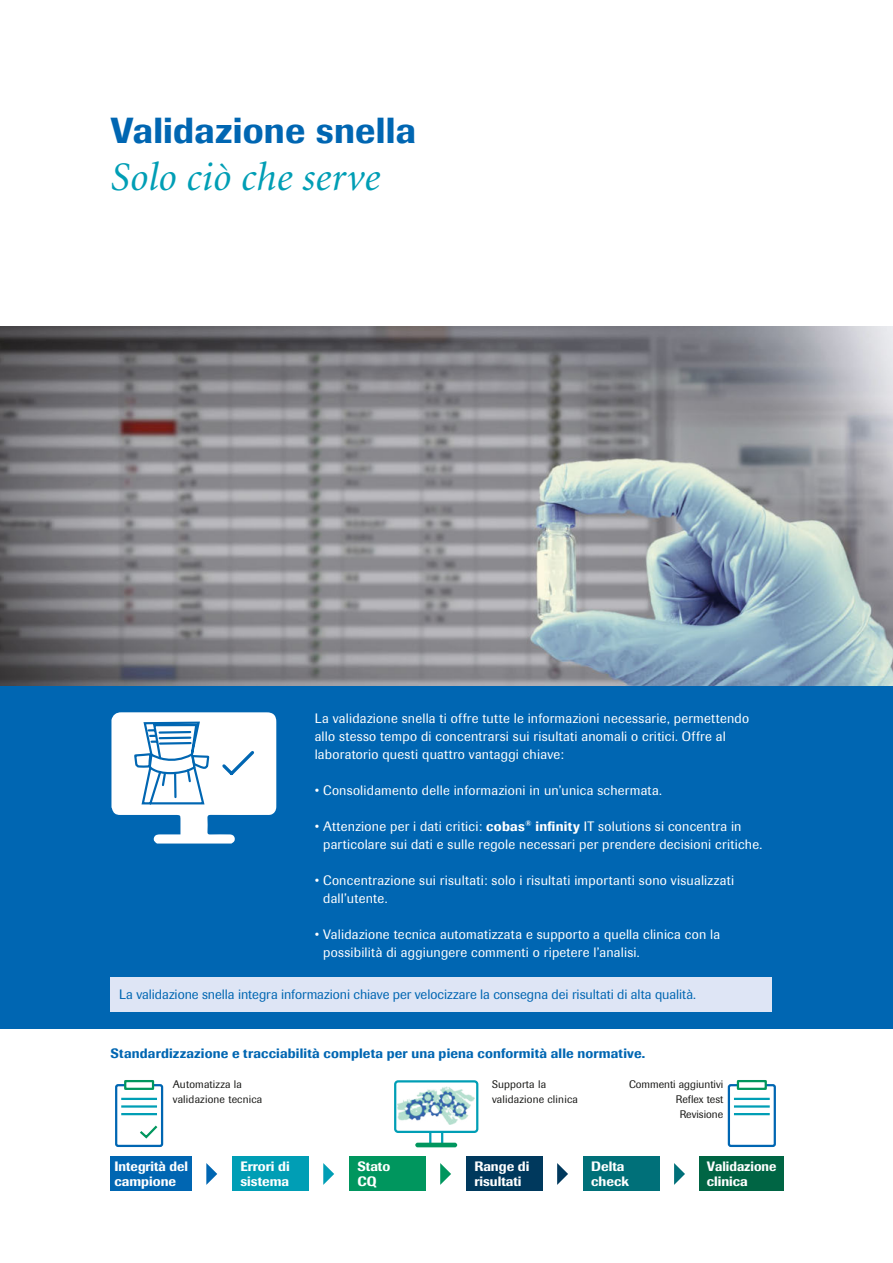
<style>
.page{position:relative;width:893px;height:1263px;background:#fff}
.page>*{position:absolute;margin:0;border:0;box-sizing:border-box;transform-origin:0 0}
.Layout_SubTitleStyle{font:italic 40.5px "Minion";letter-spacing:.005em;color:#009eb5}
.Layout_TitleStyle_Im{font:500 36px "Imago";letter-spacing:.005em;color:#0066b2}
.Layout_BodyText_9pt{font:13.5px/18px "Imago";letter-spacing:.02em;color:#fff}
._9_B-Lauftext{font:13.5px "Imago";letter-spacing:-.005em;color:#0066b2}
.Layout_CaptionText_7{font:500 13.5px "Imago";letter-spacing:.015em;color:#0066b2}
.t1{font:500 13.5px/15px "Imago";color:#fff}
.t2{font:500 13.5px/15px "Imago";color:#fff;scale:.96 1}
.t3{font:10.8px/15px "Imago";letter-spacing:.015em;color:#1a1a18}
.s1{font-weight:500}
</style>
<div class="page">
<img style="left:0;top:327px;width:893px;height:360px">
<div style="left:0;top:687px;width:893px;height:342px;background:#0066b2"></div>
<svg style="left:111px;top:712px;width:165px;height:131px"></svg>
<div style="left:111px;top:977px;width:661px;height:34px;background:#dee5f5"></div>
<div style="left:111px;top:1157px;width:81px;height:34px;background:#0066b2"></div>
<div style="left:232px;top:1157px;width:77px;height:34px;background:#009eb5"></div>
<div style="left:466px;top:1157px;width:76px;height:34px;background:#00395d"></div>
<div style="left:583px;top:1157px;width:76px;height:34px;background:#007079"></div>
<div style="left:349px;top:1157px;width:76px;height:34px;background:#00965e"></div>
<div style="left:700px;top:1157px;width:84px;height:34px;background:#006544"></div>
<svg style="left:206px;top:1163px;width:11px;height:22px"></svg>
<svg style="left:323px;top:1163px;width:11px;height:22px"></svg>
<svg style="left:440px;top:1163px;width:11px;height:22px"></svg>
<svg style="left:557px;top:1163px;width:11px;height:22px"></svg>
<svg style="left:674px;top:1163px;width:11px;height:22px"></svg>
<svg style="left:140px;top:1125px;width:18px;height:14px"></svg>
<hr style="left:122px;top:1098px;width:34px;height:2px;background:#009eb5">
<hr style="left:122px;top:1105px;width:34px;height:2px;background:#009eb5">
<hr style="left:122px;top:1113px;width:34px;height:2px;background:#009eb5">
<div style="left:115px;top:1084px;width:48px;height:63px;border:2px solid #0066b2;border-radius:2px"></div>
<div style="left:124px;top:1080px;width:30px;height:10px;border:2px solid #00965e"></div>
<hr style="left:735px;top:1098px;width:34px;height:2px;background:#009eb5">
<hr style="left:735px;top:1105px;width:34px;height:2px;background:#009eb5">
<hr style="left:735px;top:1113px;width:34px;height:2px;background:#009eb5">
<div style="left:728px;top:1084px;width:48px;height:63px;border:2px solid #0066b2;border-radius:2px"></div>
<div style="left:737px;top:1080px;width:30px;height:10px;border:2px solid #00965e"></div>
<svg style="left:394px;top:1080px;width:85px;height:67px"></svg>
<hr style="left:415px;top:1143px;width:42px;height:4px;background:#00965e;border-radius:2px">
<p class="Layout_TitleStyle_Im" style="left:111px;top:109px;width:307px">Validazione snella</p>
<p class="Layout_SubTitleStyle" style="left:111px;top:157px;width:271px">Solo ciò che serve</p>
<p class="Layout_BodyText_9pt" style="left:315px;top:709px;width:436px">La validazione snella ti offre tutte le informazioni necessarie, permettendo allo stesso tempo di concentrarsi sui risultati anomali o critici. Offre al laboratorio questi quattro vantaggi chiave:</p>
<p class="Layout_BodyText_9pt" style="left:315px;top:781px;width:349px">• Consolidamento delle informazioni in un’unica schermata.</p>
<p class="Layout_BodyText_9pt" style="left:323px;top:817px;width:441px;text-indent:-9px">• Attenzione per i dati critici: <span class="s1">cobas</span><sup>®</sup> <span class="s1">infnity</span> IT solutions si concentra in particolare sui dati e sulle regole necessari per prendere decisioni critiche.</p>
<p class="Layout_BodyText_9pt" style="left:323px;top:871px;width:412px;text-indent:-9px">• Concentrazione sui risultati: solo i risultati importanti sono visualizzati dall’utente.</p>
<p class="Layout_BodyText_9pt" style="left:323px;top:925px;width:399px;text-indent:-9px">• Validazione tecnica automatizzata e supporto a quella clinica con la possibilità di aggiungere commenti o ripetere l’analisi.</p>
<p class="_9_B-Lauftext" style="left:119px;top:987px;width:578px">La validazione snella integra informazioni chiave per velocizzare la consegna dei risultati di alta qualità.</p>
<p class="Layout_CaptionText_7" style="left:111px;top:1045px;width:536px">Standardizzazione e tracciabilità completa per una piena conformità alle normative.</p>
<p class="t3" style="left:173px;top:1076px;width:91px">Automatizza la validazione tecnica</p>
<p class="t3" style="left:492px;top:1076px;width:87px">Supporta la validazione clinica</p>
<p class="t3" style="left:629px;top:1077px;width:96px;text-align:right">Commenti aggiuntivi<br>Reflex test<br>Revisione</p>
<p class="t1" style="left:357px;top:1159px;width:34px">Stato<br>CQ</p>
<p class="t2" style="left:707px;top:1159px;width:74px">Validazione clinica</p>
<p class="t1" style="left:115px;top:1159px;width:75px">Integrità del campione</p>
<p class="t1" style="left:240px;top:1159px;width:51px">Errori di sistema</p>
<p class="t1" style="left:474px;top:1159px;width:57px">Range di risultati</p>
<p class="t1" style="left:591px;top:1159px;width:39px">Delta check</p>
</div>
